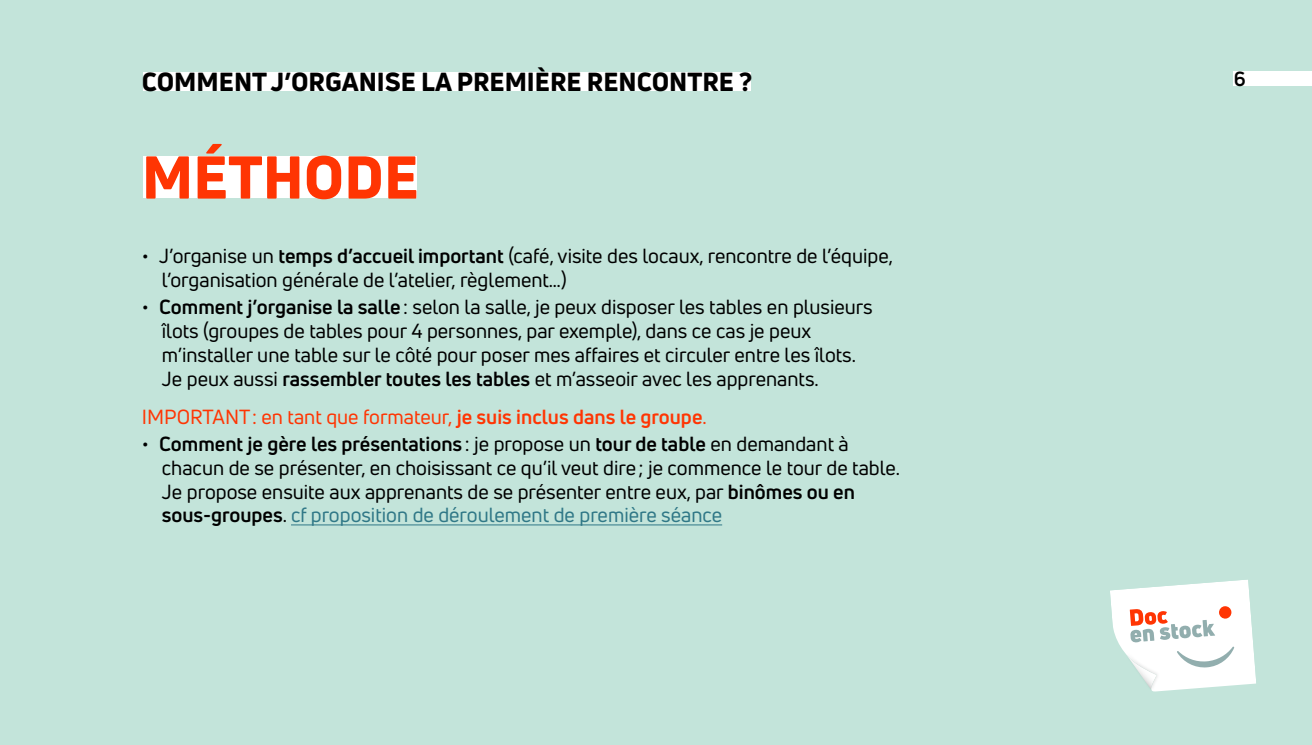
<style>
.page{position:relative;width:1312px;height:745px;background:#fff}
.page>*{position:absolute;margin:0;border:0;box-sizing:border-box;transform-origin:0 0}
.t1{font:800 59px "Uni Neue";color:#ff3503}
.t2{font:800 25.62px "Uni Neue";color:#000}
.t3{font:20px/23.8px "Uni Neue";color:#000}
.t4{font:20px "Uni Neue";color:#ff3503}
.t5{font:700 20px "Uni Neue";color:#000}
.s1{font-weight:700}
.s2{color:#307887}
</style>
<div class="page">
<div style="left:0;top:0;width:1311px;height:744px;background:#c3e4da"></div>
<div style="left:143px;top:73px;width:607px;height:18px;background:#fff"></div>
<div style="left:1233px;top:71px;width:78px;height:15px;background:#fff"></div>
<svg style="left:1110px;top:579px;width:145px;height:112px"></svg>
<div style="left:144px;top:156px;width:273px;height:42px;background:#fff"></div>
<hr style="left:291px;top:524px;width:431px;height:1px;background:#307887">
<p class="t2" style="left:142px;top:64px;width:612px">COMMENT J’ORGANISE LA PREMIÈRE RENCONTRE ?</p>
<p class="t5" style="left:1233px;top:66px;width:13px">6</p>
<h1 class="t1" style="left:142px;top:137px;width:278px">MÉTHODE</h1>
<p class="t3" style="left:162px;top:244px;width:732px;text-indent:-20px">• J’organise un <span class="s1">temps d’accueil important</span> (café, visite des locaux, rencontre de l’équipe, l’organisation générale de l’atelier, règlement…)</p>
<p class="t3" style="left:162px;top:295px;width:712px;text-indent:-20px">• <span class="s1">Comment j’organise la salle</span>: selon la salle, je peux disposer les tables en plusieurs îlots (groupes de tables pour 4 personnes, par exemple), dans ce cas je peux m’installer une table sur le côté pour poser mes affaires et circuler entre les îlots.<br>Je peux aussi <span class="s1">rassembler toutes les tables</span> et m’asseoir avec les apprenants.</p>
<p class="t4" style="left:142px;top:404px;width:566px">IMPORTANT: en tant que formateur, <span class="s1">je suis inclus dans le groupe</span>.</p>
<p class="t3" style="left:162px;top:431px;width:739px;text-indent:-20px">• <span class="s1">Comment je gère les présentations</span> : je propose un <span class="s1">tour de table</span> en demandant à chacun de se présenter, en choisissant ce qu’il veut dire; je commence le tour de table.<br>Je propose ensuite aux apprenants de se présenter entre eux, par <span class="s1">binômes ou en sous-groupes</span>. <span class="s2">cf proposition de déroulement de première séance</span></p>
</div>
